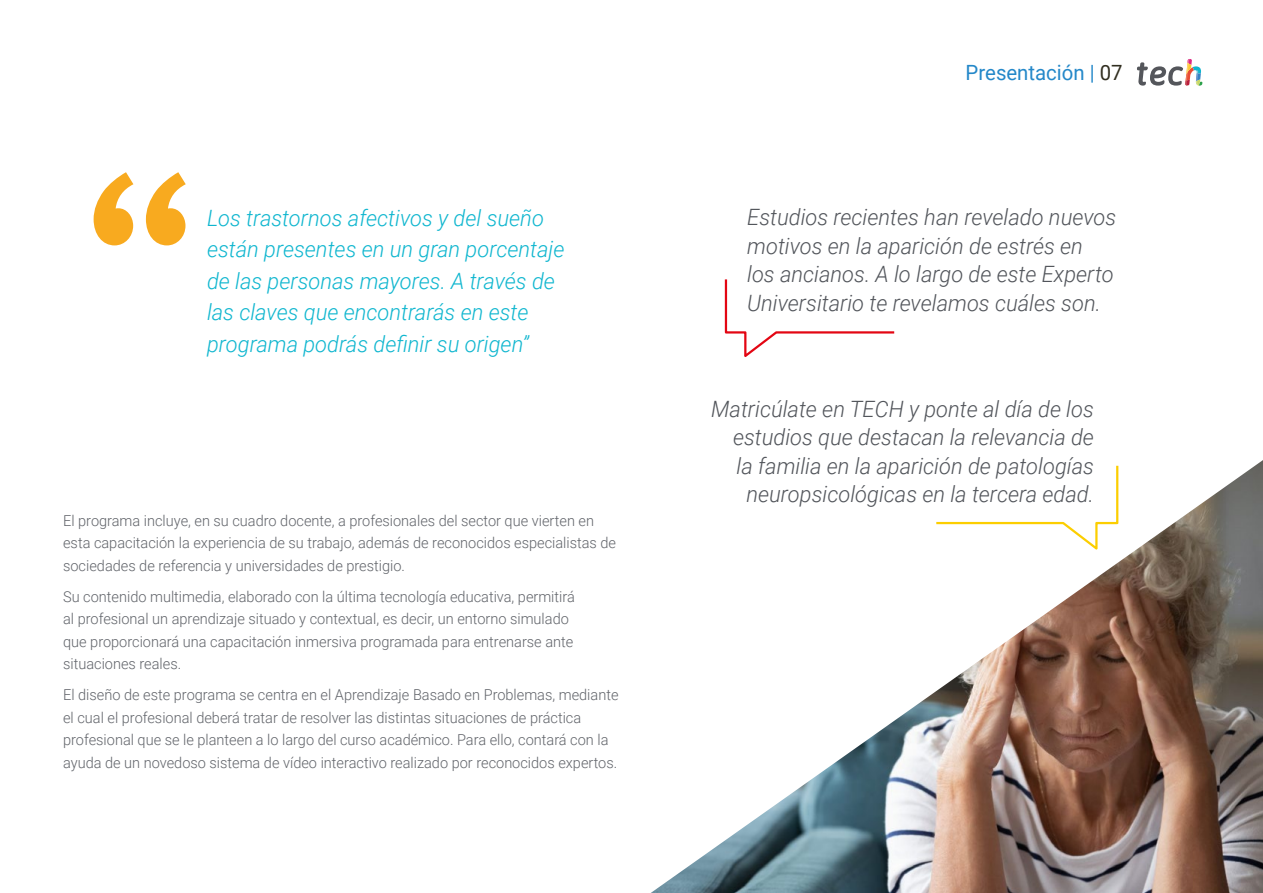
<style>
.page{position:relative;width:1263px;height:893px;background:#fff}
.page>*{position:absolute;margin:0;border:0;box-sizing:border-box;transform-origin:0 0}
.t1{font:italic 300 22.5px/28.5px "Roboto";color:#52555b}
.t2{font:italic 300 22.5px/31.5px "Roboto";color:#0fb6cf}
.t3{font:21px "Roboto";color:#2488c9}
.t4{font:300 15px/22.5px "Roboto";color:#61646a}
.s1{color:#312e20}
</style>
<div class="page">
<svg style="left:94px;top:172px;width:92px;height:73px"></svg>
<img style="left:651px;top:460px;width:612px;height:433px">
<svg style="left:1137px;top:59px;width:65px;height:27px"></svg>
<svg style="left:724px;top:279px;width:171px;height:78px"></svg>
<svg style="left:934px;top:463px;width:185px;height:90px"></svg>
<h2 class="t3" style="left:966px;top:57px;width:159px">Presentación | <span class="s1">07</span></h2>
<h1 class="t2" style="left:207px;top:201px;width:359px">Los trastornos afectivos y del sueño están presentes en un gran porcentaje de las personas mayores. A través de las claves que encontrarás en este programa podrás definir su origen”</h1>
<h1 class="t1" style="left:747px;top:202px;width:371px">Estudios recientes han revelado nuevos motivos en la aparición de estrés en los ancianos. A lo largo de este Experto Universitario te revelamos cuáles son.</h1>
<p class="t4" style="left:63px;top:509px;width:554px">El programa incluye, en su cuadro docente, a profesionales del sector que vierten en esta capacitación la experiencia de su trabajo, además de reconocidos especialistas de sociedades de referencia y universidades de prestigio.</p>
<p class="t4" style="left:63px;top:585px;width:513px">Su contenido multimedia, elaborado con la última tecnología educativa, permitirá al profesional un aprendizaje situado y contextual, es decir, un entorno simulado que proporcionará una capacitación inmersiva programada para entrenarse ante situaciones reales.</p>
<p class="t4" style="left:63px;top:683px;width:557px">El diseño de este programa se centra en el Aprendizaje Basado en Problemas, mediante el cual el profesional deberá tratar de resolver las distintas situaciones de práctica profesional que se le planteen a lo largo del curso académico. Para ello, contará con la ayuda de un novedoso sistema de vídeo interactivo realizado por reconocidos expertos.</p>
<h1 class="t1" style="left:711px;top:393px;width:384px;text-align:right">Matricúlate en TECH y ponte al día de los estudios que destacan la relevancia de la familia en la aparición de patologías neuropsicológicas en la tercera edad.</h1>
</div>
